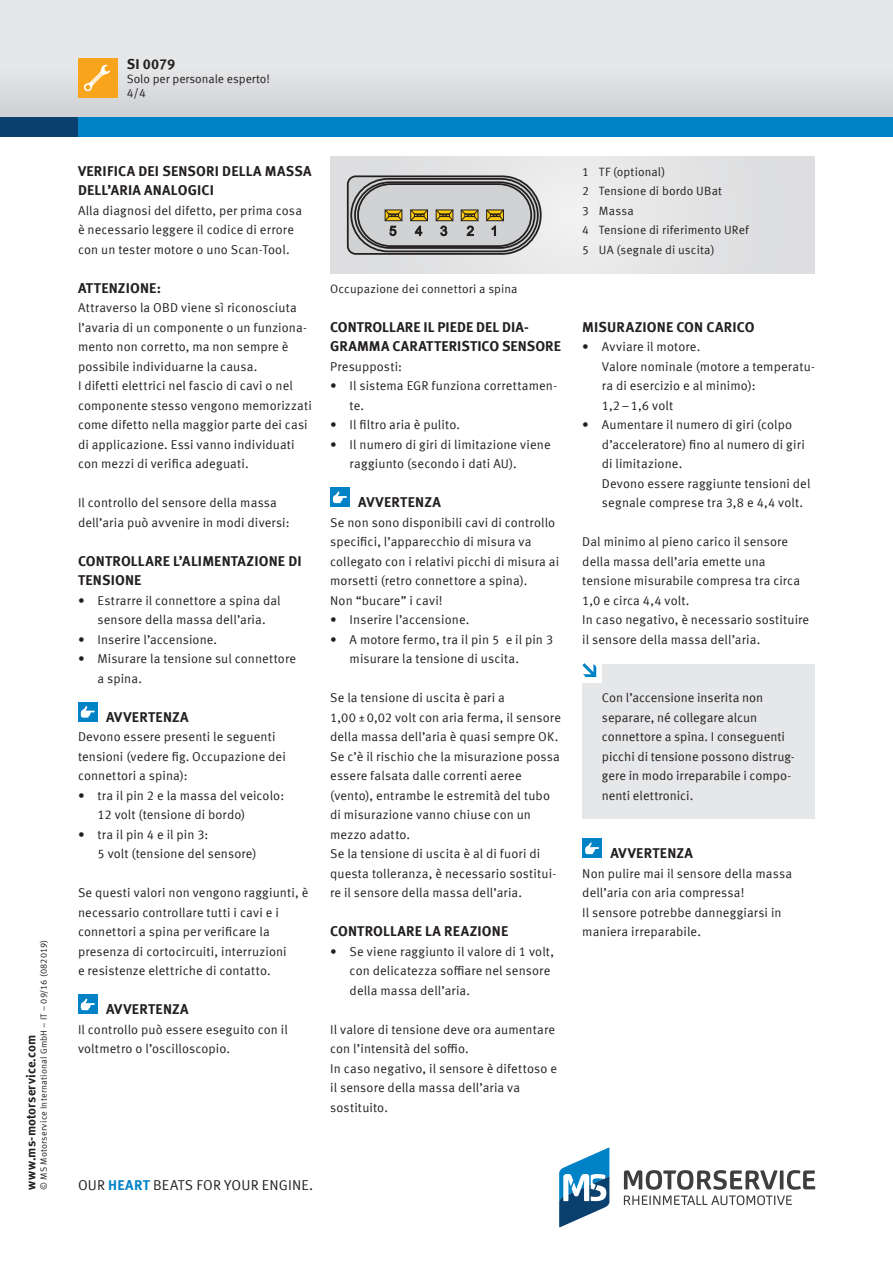
<style>
.page{position:relative;width:893px;height:1263px;background:#fff}
.page>*{position:absolute;margin:0;border:0;box-sizing:border-box;transform-origin:0 0}
.t1{font:700 14.25px/19.5px "Meta Offc Pro";letter-spacing:.01em;color:#231f20}
.t2{font:14.25px "Meta Offc Pro Norm";letter-spacing:.01em;color:#231f20}
.t3{font:12.75px/19.5px "Meta Offc Pro Norm";letter-spacing:.01em;color:#231f20}
.t4{font:700 12.75px "Meta Offc Pro";letter-spacing:.01em;color:#231f20}
.t5{font:12px/19.5px "Meta Offc Pro Norm";letter-spacing:.01em;color:#231f20}
.t6{font:9px "Meta Offc Pro Norm";letter-spacing:.02em;color:#231f20}
.s1{font-family:"Meta Offc Pro";font-weight:700;color:#0082c7}
</style>
<div class="page">
<svg style="left:559px;top:1147px;width:50px;height:80px"></svg>
<svg style="left:624px;top:1170px;width:191px;height:35px"></svg>
<div style="left:0;top:0;width:893px;height:127px;background:#e6e7e9"></div>
<div style="left:0;top:68px;width:893px;height:49px;background:#dadbde"></div>
<div style="left:0;top:117px;width:893px;height:19px;background:#09406e"></div>
<div style="left:78px;top:117px;width:815px;height:19px;background:#0082c7"></div>
<div style="left:78px;top:58px;width:39px;height:39px;background:#f9a51b"></div>
<svg style="left:83px;top:64px;width:27px;height:28px"></svg>
<div style="left:330px;top:156px;width:485px;height:117px;background:#e3e3e4"></div>
<svg style="left:346px;top:175px;width:196px;height:80px;background:#a8a6a1"></svg>
<div style="left:78px;top:702px;width:19px;height:20px;background:#0082c7"></div>
<svg style="left:81px;top:706px;width:14px;height:12px"></svg>
<div style="left:78px;top:995px;width:19px;height:19px;background:#0082c7"></div>
<svg style="left:81px;top:998px;width:14px;height:12px"></svg>
<div style="left:330px;top:488px;width:20px;height:19px;background:#0082c7"></div>
<svg style="left:333px;top:491px;width:14px;height:12px"></svg>
<div style="left:582px;top:838px;width:20px;height:20px;background:#0082c7"></div>
<svg style="left:585px;top:842px;width:14px;height:12px"></svg>
<div style="left:582px;top:665px;width:232px;height:154px;background:#e6e7e9"></div>
<svg style="left:582px;top:665px;width:20px;height:17px"></svg>
<svg style="left:582px;top:663px;width:14px;height:14px"></svg>
<p class="t6" style="left:37px;top:1189px;width:252px;rotate:-90deg">© MS Motorservice International GmbH – IT – 09/16 (082019)</p>
<p class="t4" style="left:21px;top:1189px;width:156px;rotate:-90deg">www.ms-motorservice.com</p>
<p class="t1" style="left:127px;top:54px;width:50px">SI 0079</p>
<p class="t5" style="left:127px;top:82px;width:21px">4/4</p>
<p class="t5" style="left:127px;top:68px;width:145px">Solo per personale esperto!</p>
<p class="t1" style="left:78px;top:160px;width:235px">VERIFICA DEI SENSORI DELLA MASSA<br>DELL’ARIA ANALOGICI</p>
<p class="t3" style="left:78px;top:200px;width:226px">Alla diagnosi del difetto, per prima cosa è necessario leggere il codice di errore con un tester motore o uno Scan-Tool.</p>
<p class="t1" style="left:78px;top:277px;width:85px">ATTENZIONE:</p>
<p class="t3" style="left:78px;top:297px;width:235px">Attraverso la OBD viene sì riconosciuta l’avaria di un componente o un funziona&shy;mento non corretto, ma non sempre è possibile individuarne la causa.<br>I difetti elettrici nel fascio di cavi o nel componente stesso vengono memorizzati come difetto nella maggior parte dei casi di applicazione. Essi vanno individuati con mezzi di verifica adeguati.</p>
<p class="t3" style="left:78px;top:492px;width:213px">Il controllo del sensore della massa dell’aria può avvenire in modi diversi:</p>
<p class="t1" style="left:78px;top:550px;width:225px">CONTROLLARE L’ALIMENTAZIONE DI<br>TENSIONE</p>
<p class="t3" style="left:78px;top:590px;width:204px;text-align:center">• Estrarre il connettore a spina dal sensore della massa dell’aria.</p>
<p class="t3" style="left:78px;top:629px;width:141px">• Inserire l’accensione.</p>
<p class="t3" style="left:97px;top:648px;width:200px;text-indent:-19px">• Misurare la tensione sul connettore a spina.</p>
<p class="t1" style="left:106px;top:706px;width:84px">AVVERTENZA</p>
<p class="t3" style="left:78px;top:726px;width:209px">Devono essere presenti le seguenti tensioni (vedere fig. Occupazione dei connettori a spina):</p>
<p class="t3" style="left:97px;top:785px;width:188px;text-indent:-19px">• tra il pin 2 e la massa del veicolo:<br>12 volt (tensione di bordo)</p>
<p class="t3" style="left:97px;top:823px;width:161px;text-indent:-19px">• tra il pin 4 e il pin 3:<br>5 volt (tensione del sensore)</p>
<p class="t3" style="left:78px;top:882px;width:232px">Se questi valori non vengono raggiunti, è necessario controllare tutti i cavi e i connettori a spina per verificare la presenza di cortocircuiti, interruzioni<br>e resistenze elettriche di contatto.</p>
<p class="t1" style="left:106px;top:998px;width:84px">AVVERTENZA</p>
<p class="t3" style="left:78px;top:1019px;width:211px">Il controllo può essere eseguito con il voltmetro o l’oscilloscopio.</p>
<p class="t5" style="left:330px;top:278px;width:189px">Occupazione dei connettori a spina</p>
<p class="t1" style="left:330px;top:316px;width:232px">CONTROLLARE IL PIEDE DEL DIA-<br>GRAMMA CARATTERISTICO SENSORE</p>
<p class="t3" style="left:330px;top:356px;width:73px">Presupposti:</p>
<p class="t3" style="left:350px;top:375px;width:209px;text-indent:-19px">• Il sistema EGR funziona correttamen&shy;te.</p>
<p class="t3" style="left:330px;top:414px;width:131px">• Il filtro aria è pulito.</p>
<p class="t3" style="left:350px;top:433px;width:202px;text-indent:-19px">• Il numero di giri di limitazione viene raggiunto (secondo i dati AU).</p>
<p class="t1" style="left:358px;top:491px;width:84px">AVVERTENZA</p>
<p class="t3" style="left:330px;top:512px;width:231px">Se non sono disponibili cavi di controllo specifici, l’apparecchio di misura va collegato con i relativi picchi di misura ai morsetti (retro connettore a spina).<br>Non “bucare” i cavi!</p>
<p class="t3" style="left:330px;top:609px;width:141px">• Inserire l’accensione.</p>
<p class="t3" style="left:350px;top:628px;width:205px;text-indent:-19px">• A motore fermo, tra il pin 5 e il pin 3 misurare la tensione di uscita.</p>
<p class="t3" style="left:330px;top:687px;width:232px">Se la tensione di uscita è pari a<br>1,00 ±0,02 volt con aria ferma, il sensore della massa dell’aria è quasi sempre OK.<br>Se c’è il rischio che la misurazione possa essere falsata dalle correnti aeree (vento), entrambe le estremità del tubo di misurazione vanno chiuse con un mezzo adatto.<br>Se la tensione di uscita è al di fuori di questa tolleranza, è necessario sostitui&shy;re il sensore della massa dell’aria.</p>
<p class="t1" style="left:330px;top:920px;width:180px">CONTROLLARE LA REAZIONE</p>
<p class="t3" style="left:350px;top:941px;width:206px;text-indent:-19px">• Se viene raggiunto il valore di 1 volt, con delicatezza soffiare nel sensore della massa dell’aria.</p>
<p class="t3" style="left:330px;top:1019px;width:228px">Il valore di tensione deve ora aumentare con l’intensità del soffio.<br>In caso negativo, il sensore è difettoso e il sensore della massa dell’aria va sostituito.</p>
<p class="t5" style="left:582px;top:161px;width:168px">1 TF (optional)<br>2 Tensione di bordo UBat<br>3 Massa<br>4 Tensione di riferimento URef<br>5 UA (segnale di uscita)</p>
<p class="t1" style="left:582px;top:316px;width:174px">MISURAZIONE CON CARICO</p>
<p class="t3" style="left:602px;top:336px;width:215px;text-indent:-19px">• Avviare il motore.<br>Valore nominale (motore a temperatu&shy;ra di esercizio e al minimo):<br>1,2–1,6 volt</p>
<p class="t3" style="left:602px;top:414px;width:210px;text-indent:-19px">• Aumentare il numero di giri (colpo d’acceleratore) fino al numero di giri di limitazione.<br>Devono essere raggiunte tensioni del segnale comprese tra 3,8 e 4,4 volt.</p>
<p class="t3" style="left:582px;top:531px;width:228px">Dal minimo al pieno carico il sensore della massa dell’aria emette una tensione misurabile compresa tra circa 1,0 e circa 4,4 volt.<br>In caso negativo, è necessario sostituire il sensore della massa dell’aria.</p>
<p class="t3" style="left:602px;top:687px;width:194px">Con l’accensione inserita non separare, né collegare alcun connettore a spina. I conseguenti picchi di tensione possono distrug&shy;gere in modo irreparabile i compo&shy;nenti elettronici.</p>
<p class="t1" style="left:610px;top:842px;width:84px">AVVERTENZA</p>
<p class="t3" style="left:582px;top:863px;width:211px">Non pulire mai il sensore della massa dell’aria con aria compressa!<br>Il sensore potrebbe danneggiarsi in maniera irreparabile.</p>
<p class="t2" style="left:78px;top:1174px;width:237px">OUR <span class="s1">HEART</span> BEATS FOR YOUR ENGINE.</p>
</div>
